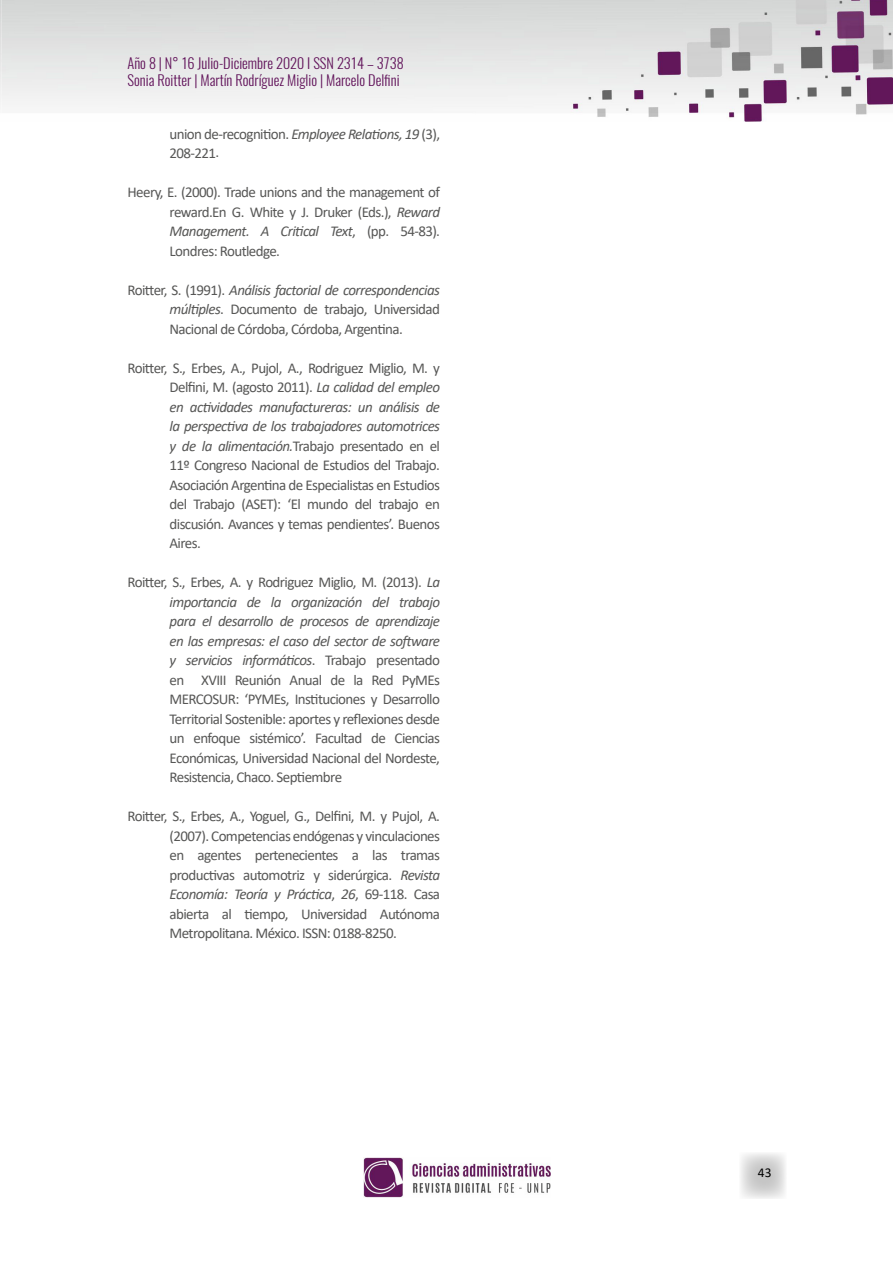
<style>
.page{position:relative;width:893px;height:1263px;background:#fff}
.page>*{position:absolute;margin:0;border:0;box-sizing:border-box;transform-origin:0 0}
.t1{font:15px/19.5px "Calibri";letter-spacing:-.04em;color:#575756;text-align:justify}
.t2{font:300 14.4px/17.2px "Oswald";color:#61135a}
.t3{font:13.5px "Calibri";color:#000}
.s1{font-style:italic}
</style>
<div class="page">
<svg style="left:740px;top:1153px;width:46px;height:46px"></svg>
<img style="left:2px;top:0;width:891px;height:121px">
<img style="left:0;top:0;width:2px;height:105px">
<img style="left:363px;top:1157px;width:188px;height:41px">
<p class="t2" style="left:128px;top:53px;width:278px">Año 8 | N° 16 Julio-Diciembre 2020 I SSN 2314 – 3738<br>Sonia Roitter | Martín Rodríguez Miglio | Marcelo Delfini</p>
<p class="t1" style="left:170px;top:124px;width:272px">union de‐recognition. <span class="s1">Employee Relations, 19</span> (3),<br>208-221.</p>
<p class="t1" style="left:170px;top:182px;width:272px;text-indent:-42px">Heery, E. (2000). Trade unions and the management of reward.En G. White y J. Druker (Eds.), <span class="s1">Reward Management. A Critical Text</span>, (pp. 54-83).<br>Londres: Routledge.</p>
<p class="t1" style="left:170px;top:280px;width:272px;text-indent:-42px">Roitter, S. (1991). <span class="s1">Análisis factorial de correspondencias múltiples</span>. Documento de trabajo, Universidad Nacional de Córdoba, Córdoba, Argentina.</p>
<p class="t1" style="left:170px;top:358px;width:272px;text-indent:-42px">Roitter, S., Erbes, A., Pujol, A., Rodriguez Miglio, M. y Delfini, M. (agosto 2011). <span class="s1">La calidad del empleo en actividades manufactureras: un análisis de la perspectiva de los trabajadores automotrices y de la alimentación.</span>Trabajo presentado en el 11º Congreso Nacional de Estudios del Trabajo.<br>Asociación Argentina de Especialistas en Estudios del Trabajo (ASET): ‘El mundo del trabajo en discusión. Avances y temas pendientes’. Buenos Aires.</p>
<p class="t1" style="left:170px;top:572px;width:272px;text-indent:-42px">Roitter, S., Erbes, A. y Rodriguez Miglio, M. (2013). <span class="s1">La importancia de la organización del trabajo para el desarrollo de procesos de aprendizaje en las empresas: el caso del sector de software y servicios informáticos</span>. Trabajo presentado en XVIII Reunión Anual de la Red PyMEs MERCOSUR: ‘PYMEs, Instituciones y Desarrollo Territorial Sostenible: aportes y reflexiones desde un enfoque sistémico’. Facultad de Ciencias Económicas, Universidad Nacional del Nordeste, Resistencia, Chaco. Septiembre</p>
<p class="t1" style="left:170px;top:806px;width:272px;text-indent:-42px">Roitter, S., Erbes, A., Yoguel, G., Delfini, M. y Pujol, A. (2007). Competencias endógenas y vinculaciones en agentes pertenecientes a las tramas productivas automotriz y siderúrgica. <span class="s1">Revista Economía: Teoría y Práctica</span>, <span class="s1">26</span>, 69-118. Casa abierta al tiempo, Universidad Autónoma Metropolitana. México. ISSN: 0188-8250.</p>
<p class="t3" style="left:758px;top:1163px;width:15px">43</p>
</div>
